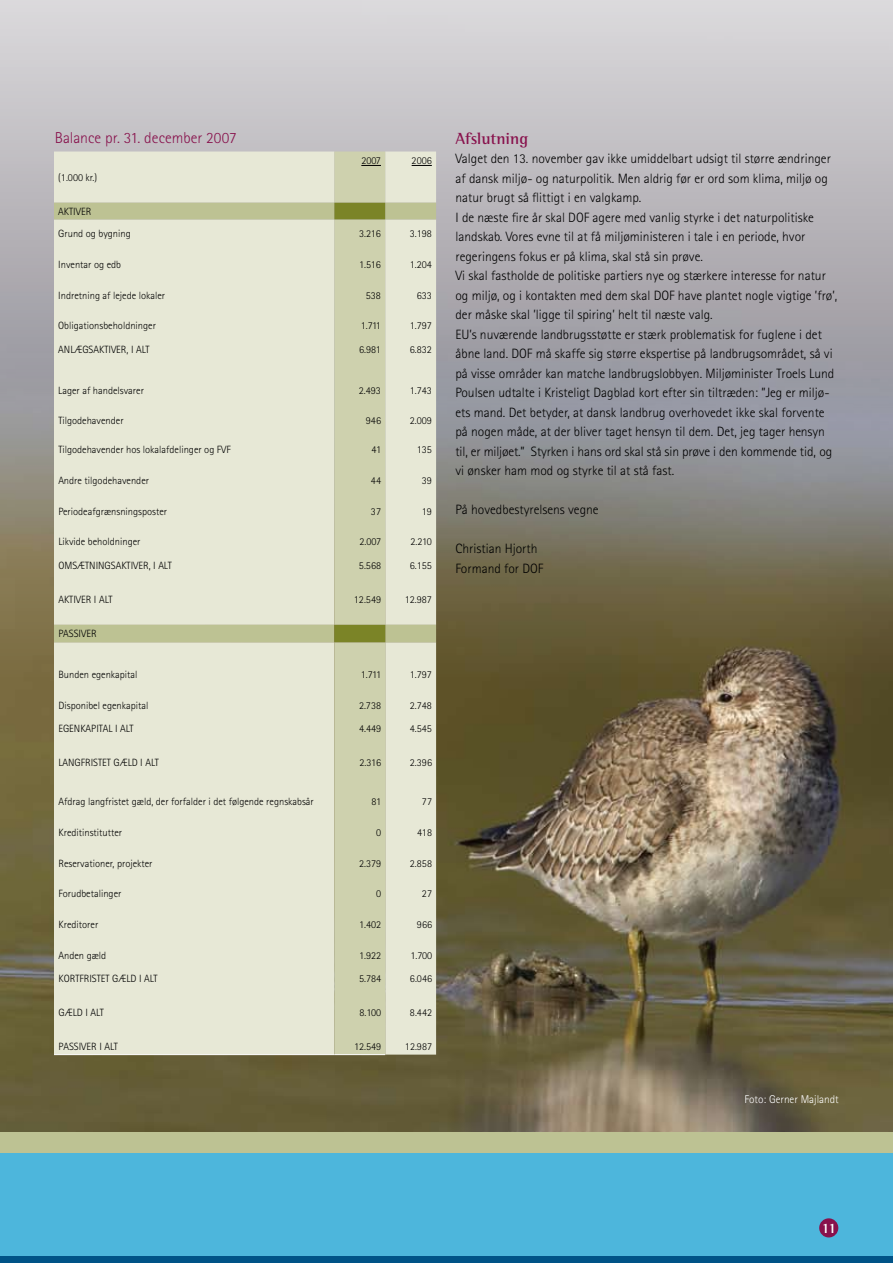
<style>
.page{position:relative;width:893px;height:1263px;background:#fff}
.page>*{position:absolute;margin:0;border:0;box-sizing:border-box;transform-origin:0 0}
.t1{font:700 16.5px "Rotis Semi Serif Std";color:#88114c}
.t2{font:300 15.75px "Rotis Sans Serif Std";color:#88114c}
.t3{font:700 14.55px "Rotis Semi Serif Std";color:#fff}
.t4{font:300 13.5px/19.5px "Rotis Sans Serif Std";color:#000}
.t5{font:300 11.25px "Rotis Sans Serif Std";color:#fff}
.t6{font:300 10.5px/22px "Rotis Sans Serif Std";color:#000}
</style>
<div class="page">
<img style="left:0;top:0;width:893px;height:1132px">
<div style="left:0;top:1255px;width:893px;height:8px;background:#005387"></div>
<div style="left:0;top:1153px;width:893px;height:102px;background:#4db6dc"></div>
<div style="left:0;top:1132px;width:893px;height:21px;background:#bdc293"></div>
<div style="left:819px;top:1218px;width:19px;height:19px;background:#88114c;border-radius:50%"></div>
<div style="left:54px;top:152px;width:382px;height:902px;background:#e7e8d6"></div>
<div style="left:334px;top:152px;width:51px;height:902px;background:#ced1ae"></div>
<svg style="left:54px;top:203px;width:382px;height:439px;background:#e3e4d0"></svg>
<svg style="left:334px;top:203px;width:51px;height:439px;background:#c7caa3"></svg>
<hr style="left:54px;top:1054px;width:280px;height:1px;background:#fff">
<hr style="left:334px;top:1054px;width:51px;height:1px;background:#fff">
<svg style="left:361px;top:165px;width:20px;height:1px"></svg>
<svg style="left:412px;top:165px;width:20px;height:1px"></svg>
<p class="t2" style="left:55px;top:129px;width:183px">Balance pr. 31. december 2007</p>
<p class="t6" style="left:58px;top:167px;width:41px">(1.000 kr.)</p>
<p class="t6" style="left:58px;top:201px;width:74px">AKTIVER<br>Grund og bygning</p>
<p class="t6" style="left:361px;top:150px;width:21px">2007</p>
<p class="t6" style="left:412px;top:150px;width:22px">2006</p>
<p class="t6" style="left:359px;top:223px;width:23px">3.216</p>
<p class="t6" style="left:410px;top:223px;width:24px">3.198</p>
<p class="t6" style="left:58px;top:253px;width:64px">Inventar og edb</p>
<p class="t6" style="left:359px;top:253px;width:23px">1.516</p>
<p class="t6" style="left:410px;top:253px;width:24px">1.204</p>
<p class="t6" style="left:58px;top:284px;width:108px">Indretning af lejede lokaler</p>
<p class="t6" style="left:366px;top:284px;width:17px">538</p>
<p class="t6" style="left:417px;top:284px;width:17px">633</p>
<p class="t6" style="left:58px;top:315px;width:99px">Obligationsbeholdninger</p>
<p class="t6" style="left:361px;top:315px;width:22px">1.711</p>
<p class="t6" style="left:410px;top:315px;width:24px">1.797</p>
<p class="t6" style="left:58px;top:338px;width:93px">ANLÆGSAKTIVER, I ALT</p>
<p class="t6" style="left:359px;top:338px;width:23px">6.981</p>
<p class="t6" style="left:410px;top:338px;width:24px">6.832</p>
<p class="t6" style="left:58px;top:379px;width:87px">Lager af handelsvarer</p>
<p class="t6" style="left:359px;top:379px;width:24px">2.493</p>
<p class="t6" style="left:410px;top:379px;width:24px">1.743</p>
<p class="t6" style="left:58px;top:410px;width:67px">Tilgodehavender</p>
<p class="t6" style="left:366px;top:410px;width:17px">946</p>
<p class="t6" style="left:410px;top:410px;width:24px">2.009</p>
<p class="t6" style="left:58px;top:439px;width:174px">Tilgodehavender hos lokalafdelinger og FVF</p>
<p class="t6" style="left:371px;top:439px;width:11px">41</p>
<p class="t6" style="left:417px;top:439px;width:17px">135</p>
<p class="t6" style="left:58px;top:469px;width:92px">Andre tilgodehavender</p>
<p class="t6" style="left:371px;top:469px;width:12px">44</p>
<p class="t6" style="left:422px;top:469px;width:12px">39</p>
<p class="t6" style="left:58px;top:500px;width:110px">Periodeafgrænsningsposter</p>
<p class="t6" style="left:371px;top:500px;width:12px">37</p>
<p class="t6" style="left:422px;top:500px;width:12px">19</p>
<p class="t6" style="left:58px;top:531px;width:84px">Likvide beholdninger</p>
<p class="t6" style="left:360px;top:531px;width:23px">2.007</p>
<p class="t6" style="left:411px;top:531px;width:23px">2.210</p>
<p class="t6" style="left:58px;top:554px;width:115px">OMSÆTNINGSAKTIVER, I ALT</p>
<p class="t6" style="left:359px;top:554px;width:24px">5.568</p>
<p class="t6" style="left:410px;top:554px;width:24px">6.155</p>
<p class="t6" style="left:58px;top:588px;width:56px">AKTIVER I ALT</p>
<p class="t6" style="left:354px;top:588px;width:29px">12.549</p>
<p class="t6" style="left:405px;top:588px;width:29px">12.987</p>
<p class="t6" style="left:58px;top:622px;width:40px">PASSIVER</p>
<p class="t6" style="left:58px;top:663px;width:81px">Bunden egenkapital</p>
<p class="t6" style="left:361px;top:663px;width:22px">1.711</p>
<p class="t6" style="left:410px;top:663px;width:24px">1.797</p>
<p class="t6" style="left:58px;top:694px;width:91px">Disponibel egenkapital</p>
<p class="t6" style="left:359px;top:694px;width:24px">2.738</p>
<p class="t6" style="left:410px;top:694px;width:24px">2.748</p>
<p class="t6" style="left:58px;top:718px;width:77px">EGENKAPITAL I ALT</p>
<p class="t6" style="left:359px;top:718px;width:24px">4.449</p>
<p class="t6" style="left:410px;top:718px;width:24px">4.545</p>
<p class="t6" style="left:58px;top:752px;width:102px">LANGFRISTET GÆLD I ALT</p>
<p class="t6" style="left:359px;top:752px;width:23px">2.316</p>
<p class="t6" style="left:410px;top:752px;width:24px">2.396</p>
<p class="t6" style="left:58px;top:791px;width:257px">Afdrag langfristet gæld, der forfalder i det følgende regnskabsår</p>
<p class="t6" style="left:371px;top:791px;width:11px">81</p>
<p class="t6" style="left:422px;top:791px;width:12px">77</p>
<p class="t6" style="left:58px;top:821px;width:65px">Kreditinstitutter</p>
<p class="t6" style="left:376px;top:821px;width:7px">0</p>
<p class="t6" style="left:417px;top:821px;width:16px">418</p>
<p class="t6" style="left:58px;top:852px;width:96px">Reservationer, projekter</p>
<p class="t6" style="left:359px;top:852px;width:24px">2.379</p>
<p class="t6" style="left:410px;top:852px;width:24px">2.858</p>
<p class="t6" style="left:58px;top:883px;width:64px">Forudbetalinger</p>
<p class="t6" style="left:376px;top:883px;width:7px">0</p>
<p class="t6" style="left:422px;top:883px;width:12px">27</p>
<p class="t6" style="left:58px;top:913px;width:41px">Kreditorer</p>
<p class="t6" style="left:359px;top:913px;width:23px">1.402</p>
<p class="t6" style="left:417px;top:913px;width:17px">966</p>
<p class="t6" style="left:59px;top:944px;width:49px">Anden gæld</p>
<p class="t6" style="left:359px;top:944px;width:24px">1.922</p>
<p class="t6" style="left:410px;top:944px;width:23px">1.700</p>
<p class="t6" style="left:59px;top:968px;width:101px">KORTFRISTET GÆLD I ALT</p>
<p class="t6" style="left:359px;top:968px;width:24px">5.784</p>
<p class="t6" style="left:410px;top:968px;width:24px">6.046</p>
<p class="t6" style="left:59px;top:1002px;width:47px">GÆLD I ALT</p>
<p class="t6" style="left:359px;top:1002px;width:23px">8.100</p>
<p class="t6" style="left:410px;top:1002px;width:24px">8.442</p>
<p class="t6" style="left:59px;top:1036px;width:61px">PASSIVER I ALT</p>
<p class="t6" style="left:354px;top:1036px;width:29px">12.549</p>
<p class="t6" style="left:405px;top:1036px;width:29px">12.987</p>
<p class="t1" style="left:455px;top:128px;width:74px">Afslutning</p>
<p class="t4" style="left:455px;top:149px;width:383px">Valget den 13. november gav ikke umiddelbart udsigt til større ændringer af dansk miljø- og naturpolitik. Men aldrig før er ord som klima, miljø og natur brugt så flittigt i en valgkamp.<br>I de næste fire år skal DOF agere med vanlig styrke i det naturpolitiske landskab. Vores evne til at få miljøministeren i tale i en periode, hvor regeringens fokus er på klima, skal stå sin prøve.<br>Vi skal fastholde de politiske partiers nye og stærkere interesse for natur og miljø, og i kontakten med dem skal DOF have plantet nogle vigtige ’frø’, der måske skal ’ligge til spiring’ helt til næste valg.<br>EU’s nuværende landbrugsstøtte er stærk problematisk for fuglene i det åbne land. DOF må skaffe sig større ekspertise på landbrugsområdet, så vi på visse områder kan matche landbrugslobbyen. Miljøminister Troels Lund Poulsen udtalte i Kristeligt Dagblad kort efter sin tiltræden: ”Jeg er miljø&shy;ets mand. Det betyder, at dansk landbrug overhovedet ikke skal forvente på nogen måde, at der bliver taget hensyn til dem. Det, jeg tager hensyn til, er miljøet.” Styrken i hans ord skal stå sin prøve i den kommende tid, og vi ønsker ham mod og styrke til at stå fast.</p>
<p class="t4" style="left:455px;top:500px;width:145px">På hovedbestyrelsens vegne</p>
<p class="t4" style="left:455px;top:539px;width:89px">Christian Hjorth<br>Formand for DOF</p>
<p class="t5" style="left:745px;top:1093px;width:96px">Foto: Gerner Majlandt</p>
<p class="t3" style="left:821px;top:1219px;width:16px">11</p>
</div>
